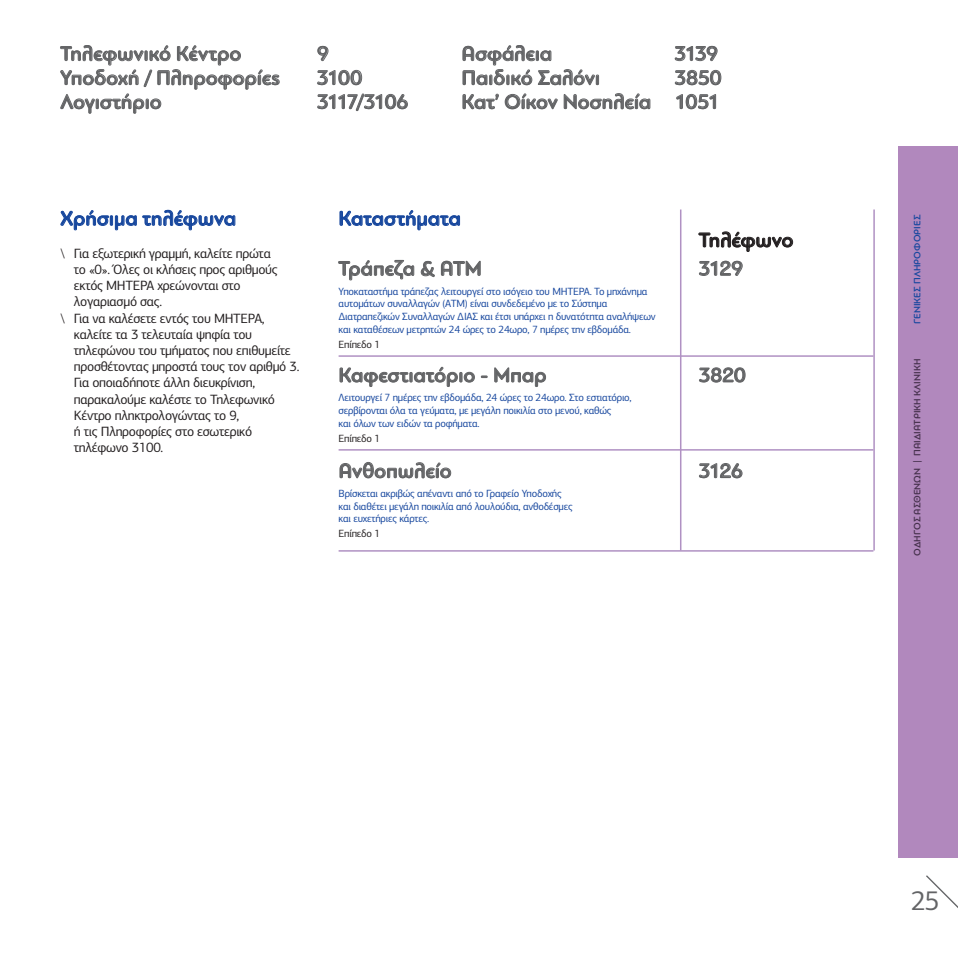
<style>
.page{position:relative;width:958px;height:958px;background:#fff}
.page>*{position:absolute;margin:0;border:0;box-sizing:border-box;transform-origin:0 0}
.t1{font:27px "PF Centro Sans Pro";color:#636466}
.t2{font:500 21px/24px "PF Bague Round Pro";color:#636466;text-align:right}
.t3{font:500 21px "PF Bague Round Pro";color:#17479e}
.t4{font:500 21px "PF Bague Round Pro";letter-spacing:-.085em;color:#636466}
.t5{font:500 21px "PF Bague Round Pro";letter-spacing:-.005em;color:#231f20}
.t6{font:13.5px "PF Centro Sans Pro";letter-spacing:-.025em;color:#231f20}
.t7{font:10.5px/12.6px "PF Centro Sans Pro";letter-spacing:-.025em;color:#17479e}
.t8{font:10.5px "PF Centro Sans Pro";letter-spacing:-.025em;color:#231f20}
.t9{font:500 9.75px "PF Bague Round Pro";letter-spacing:.005em;color:#45304c}
.t10{font:500 9.75px "PF Bague Round Pro";letter-spacing:.01em;color:#17479e}
</style>
<div class="page">
<div style="left:782px;top:237px;width:10px;height:10px;border:1px solid #231f20;border-radius:50%"></div>
<svg style="left:698px;top:231px;width:92px;height:21px"></svg>
<svg style="left:338px;top:260px;width:76px;height:20px"></svg>
<div style="left:405px;top:267px;width:6px;height:7px;border:1px solid #636466;border-radius:50%"></div>
<svg style="left:421px;top:261px;width:13px;height:16px"></svg>
<svg style="left:441px;top:261px;width:39px;height:15px"></svg>
<svg style="left:699px;top:261px;width:43px;height:15px"></svg>
<div style="left:464px;top:372px;width:10px;height:10px;border:1px solid #636466;border-radius:50%"></div>
<svg style="left:339px;top:366px;width:133px;height:21px"></svg>
<svg style="left:494px;top:367px;width:52px;height:20px"></svg>
<svg style="left:699px;top:367px;width:34px;height:15px"></svg>
<div style="left:734px;top:367px;width:11px;height:15px;border:1px solid #636466;border-radius:50%"></div>
<div style="left:736px;top:369px;width:6px;height:11px;border:1px solid #636466;border-radius:50%"></div>
<div style="left:363px;top:462px;width:10px;height:16px;border:1px solid #636466;border-radius:50%"></div>
<svg style="left:339px;top:463px;width:32px;height:15px"></svg>
<div style="left:375px;top:467px;width:10px;height:11px;border:1px solid #636466;border-radius:50%"></div>
<div style="left:377px;top:469px;width:6px;height:7px;border:1px solid #636466;border-radius:50%"></div>
<svg style="left:387px;top:462px;width:53px;height:16px"></svg>
<div style="left:440px;top:467px;width:11px;height:11px;border:1px solid #636466;border-radius:50%"></div>
<div style="left:442px;top:469px;width:6px;height:7px;border:1px solid #636466;border-radius:50%"></div>
<svg style="left:699px;top:463px;width:43px;height:15px"></svg>
<hr style="left:873px;top:209px;width:1px;height:341px;background:#b091c3">
<div style="left:898px;top:147px;width:59px;height:711px;background:#b188bd"></div>
<svg style="left:926px;top:875px;width:31px;height:32px"></svg>
<svg style="left:675px;top:46px;width:42px;height:15px"></svg>
<svg style="left:462px;top:45px;width:110px;height:40px"></svg>
<div style="left:574px;top:75px;width:10px;height:10px;border:1px solid #636466;border-radius:50%"></div>
<div style="left:576px;top:76px;width:6px;height:7px;border:1px solid #636466;border-radius:50%"></div>
<svg style="left:578px;top:69px;width:20px;height:16px"></svg>
<svg style="left:675px;top:70px;width:34px;height:15px"></svg>
<div style="left:710px;top:70px;width:11px;height:15px;border:1px solid #636466;border-radius:50%"></div>
<div style="left:712px;top:72px;width:6px;height:11px;border:1px solid #636466;border-radius:50%"></div>
<svg style="left:462px;top:94px;width:36px;height:15px"></svg>
<div style="left:505px;top:94px;width:15px;height:15px;border:1px solid #636466;border-radius:50%"></div>
<div style="left:507px;top:96px;width:10px;height:11px;border:1px solid #636466;border-radius:50%"></div>
<svg style="left:522px;top:93px;width:14px;height:16px"></svg>
<div style="left:536px;top:99px;width:11px;height:10px;border:1px solid #636466;border-radius:50%"></div>
<div style="left:539px;top:100px;width:6px;height:7px;border:1px solid #636466;border-radius:50%"></div>
<svg style="left:547px;top:99px;width:10px;height:10px"></svg>
<svg style="left:563px;top:94px;width:13px;height:15px"></svg>
<div style="left:578px;top:99px;width:10px;height:10px;border:1px solid #636466;border-radius:50%"></div>
<div style="left:580px;top:100px;width:6px;height:7px;border:1px solid #636466;border-radius:50%"></div>
<svg style="left:590px;top:93px;width:60px;height:16px"></svg>
<svg style="left:676px;top:94px;width:6px;height:15px"></svg>
<div style="left:686px;top:94px;width:10px;height:15px;border:1px solid #636466;border-radius:50%"></div>
<div style="left:688px;top:96px;width:6px;height:11px;border:1px solid #636466;border-radius:50%"></div>
<svg style="left:698px;top:94px;width:17px;height:15px"></svg>
<div style="left:230px;top:51px;width:11px;height:10px;border:1px solid #636466;border-radius:50%"></div>
<div style="left:232px;top:52px;width:6px;height:7px;border:1px solid #636466;border-radius:50%"></div>
<svg style="left:317px;top:46px;width:11px;height:15px"></svg>
<div style="left:233px;top:75px;width:11px;height:10px;border:1px solid #636466;border-radius:50%"></div>
<div style="left:236px;top:76px;width:6px;height:7px;border:1px solid #636466;border-radius:50%"></div>
<svg style="left:245px;top:69px;width:34px;height:20px"></svg>
<svg style="left:317px;top:70px;width:18px;height:15px"></svg>
<div style="left:338px;top:70px;width:11px;height:15px;border:1px solid #636466;border-radius:50%"></div>
<div style="left:341px;top:72px;width:6px;height:11px;border:1px solid #636466;border-radius:50%"></div>
<div style="left:351px;top:70px;width:11px;height:15px;border:1px solid #636466;border-radius:50%"></div>
<div style="left:353px;top:72px;width:6px;height:11px;border:1px solid #636466;border-radius:50%"></div>
<svg style="left:60px;top:45px;width:172px;height:68px"></svg>
<div style="left:150px;top:99px;width:11px;height:10px;border:1px solid #636466;border-radius:50%"></div>
<div style="left:153px;top:100px;width:6px;height:7px;border:1px solid #636466;border-radius:50%"></div>
<svg style="left:317px;top:94px;width:65px;height:17px"></svg>
<div style="left:385px;top:94px;width:11px;height:15px;border:1px solid #636466;border-radius:50%"></div>
<div style="left:387px;top:96px;width:7px;height:11px;border:1px solid #636466;border-radius:50%"></div>
<svg style="left:397px;top:94px;width:11px;height:15px"></svg>
<svg style="left:60px;top:210px;width:175px;height:20px"></svg>
<div style="left:227px;top:217px;width:6px;height:7px;border:1px solid #17479d;border-radius:50%"></div>
<svg style="left:339px;top:210px;width:121px;height:20px"></svg>
<div style="left:451px;top:217px;width:6px;height:7px;border:1px solid #17479d;border-radius:50%"></div>
<hr style="left:338px;top:550px;width:535px;height:1px;background:#b091c3">
<hr style="left:338px;top:355px;width:535px;height:2px;background:#b091c3">
<hr style="left:338px;top:449px;width:535px;height:1px;background:#b091c3">
<hr style="left:679px;top:209px;width:2px;height:341px;background:#b091c3">
<h2 class="t2" style="left:60px;top:42px;width:182px">Τηλεφωνικό Κέντρο</h2>
<h2 class="t2" style="left:317px;top:42px;width:13px">9</h2>
<h2 class="t2" style="left:60px;top:66px;width:220px">Υποδοχή / Πληροφορίες</h2>
<h2 class="t2" style="left:317px;top:66px;width:47px">3100</h2>
<h2 class="t2" style="left:60px;top:90px;width:103px">Λογιστήριο</h2>
<h2 class="t4" style="left:317px;top:89px;width:93px">3117/3106</h2>
<h2 class="t2" style="left:461px;top:42px;width:92px">Ασφάλεια</h2>
<h2 class="t2" style="left:674px;top:42px;width:45px">3139</h2>
<h2 class="t2" style="left:461px;top:66px;width:140px">Παιδικό Σαλόνι</h2>
<h2 class="t2" style="left:461px;top:66px;width:261px">3850<br>Κατ’ Οίκον Νοσηλεία 1051</h2>
<h2 class="t3" style="left:60px;top:206px;width:177px">Χρήσιµα τηλέφωνα</h2>
<p class="t6" style="left:60px;top:245px;width:212px">\ Για εξωτερική γραµµή, καλείτε πρώτα</p>
<p class="t6" style="left:74px;top:261px;width:205px">το «0». Όλες οι κλήσεις προς αριθµούς</p>
<p class="t6" style="left:74px;top:277px;width:168px">εκτός ΜΗΤΕΡΑ χρεώνονται στο</p>
<p class="t6" style="left:74px;top:293px;width:90px">λογαριασµό σας.</p>
<p class="t6" style="left:60px;top:310px;width:206px">\ Για να καλέσετε εντός του ΜΗΤΕΡΑ,</p>
<p class="t6" style="left:74px;top:326px;width:180px">καλείτε τα 3 τελευταία ψηφία του</p>
<p class="t6" style="left:74px;top:342px;width:218px">τηλεφώνου του τµήµατος που επιθυµείτε</p>
<p class="t6" style="left:74px;top:358px;width:227px">προσθέτοντας µπροστά τους τον αριθµό 3.</p>
<p class="t6" style="left:74px;top:374px;width:183px">Για οποιαδήποτε άλλη διευκρίνιση,</p>
<p class="t6" style="left:74px;top:391px;width:202px">παρακαλούµε καλέστε το Τηλεφωνικό</p>
<p class="t6" style="left:74px;top:407px;width:167px">Κέντρο πληκτρολογώντας το 9,</p>
<p class="t6" style="left:74px;top:423px;width:180px">ή τις Πληροφορίες στο εσωτερικό</p>
<p class="t6" style="left:74px;top:439px;width:91px">τηλέφωνο 3100.</p>
<h2 class="t3" style="left:338px;top:206px;width:124px">Καταστήµατα</h2>
<h2 class="t5" style="left:698px;top:227px;width:96px">Τηλέφωνο</h2>
<h2 class="t2" style="left:338px;top:256px;width:144px">Τράπεζα &amp; ΑΤΜ</h2>
<h2 class="t2" style="left:698px;top:256px;width:46px">3129</h2>
<p class="t7" style="left:338px;top:285px;width:318px">Υποκαταστήµα τράπεζας λειτουργεί στο ισόγειο του ΜΗΤΕΡΑ. Το µηχάνηµα αυτοµάτων συναλλαγών (ΑΤΜ) είναι συνδεδεµένο µε το Σύστηµα ∆ιατραπεζικών Συναλλαγών ∆ΙΑΣ και έτσι υπάρχει η δυνατότητα αναλήψεων και καταθέσεων µετρητών 24 ώρες το 24ωρο, 7 ηµέρες την εβδοµάδα.</p>
<p class="t8" style="left:338px;top:338px;width:43px">Επίπεδο 1</p>
<h2 class="t2" style="left:338px;top:363px;width:209px">Καφεστιατόριο - Μπαρ</h2>
<h2 class="t2" style="left:699px;top:363px;width:48px">3820</h2>
<p class="t7" style="left:338px;top:391px;width:295px">Λειτουργεί 7 ηµέρες την εβδοµάδα, 24 ώρες το 24ωρο. Στο εστιατόριο, σερβίρονται όλα τα γεύµατα, µε µεγάλη ποικιλία στο µενού, καθώς<br>και όλων των ειδών τα ροφήµατα.</p>
<p class="t8" style="left:338px;top:431px;width:43px">Επίπεδο 1</p>
<h2 class="t2" style="left:338px;top:459px;width:114px">Ανθοπωλείο</h2>
<h2 class="t2" style="left:698px;top:459px;width:45px">3126</h2>
<p class="t7" style="left:338px;top:487px;width:235px">Βρίσκεται ακριβώς απέναντι από το Γραφείο Υποδοχής και διαθέτει µεγάλη ποικιλία από λουλούδια, ανθοδέσµες και ευχετήριες κάρτες.</p>
<p class="t8" style="left:338px;top:527px;width:43px">Επίπεδο 1</p>
<p class="t10" style="left:911px;top:324px;width:111px;rotate:-90deg">ΓΕΝΙΚΕΣ ΠΛΗΡΟΦΟΡΙΕΣ</p>
<p class="t9" style="left:911px;top:555px;width:198px;rotate:-90deg">Ο∆ΗΓΟΣ ΑΣΘΕΝΩΝ | ΠΑΙ∆ΙΑΤΡ ΚΙ Η ΚΛΙΝ ΚΙ Η</p>
<h1 class="t1" style="left:910px;top:884px;width:30px">25</h1>
</div>
